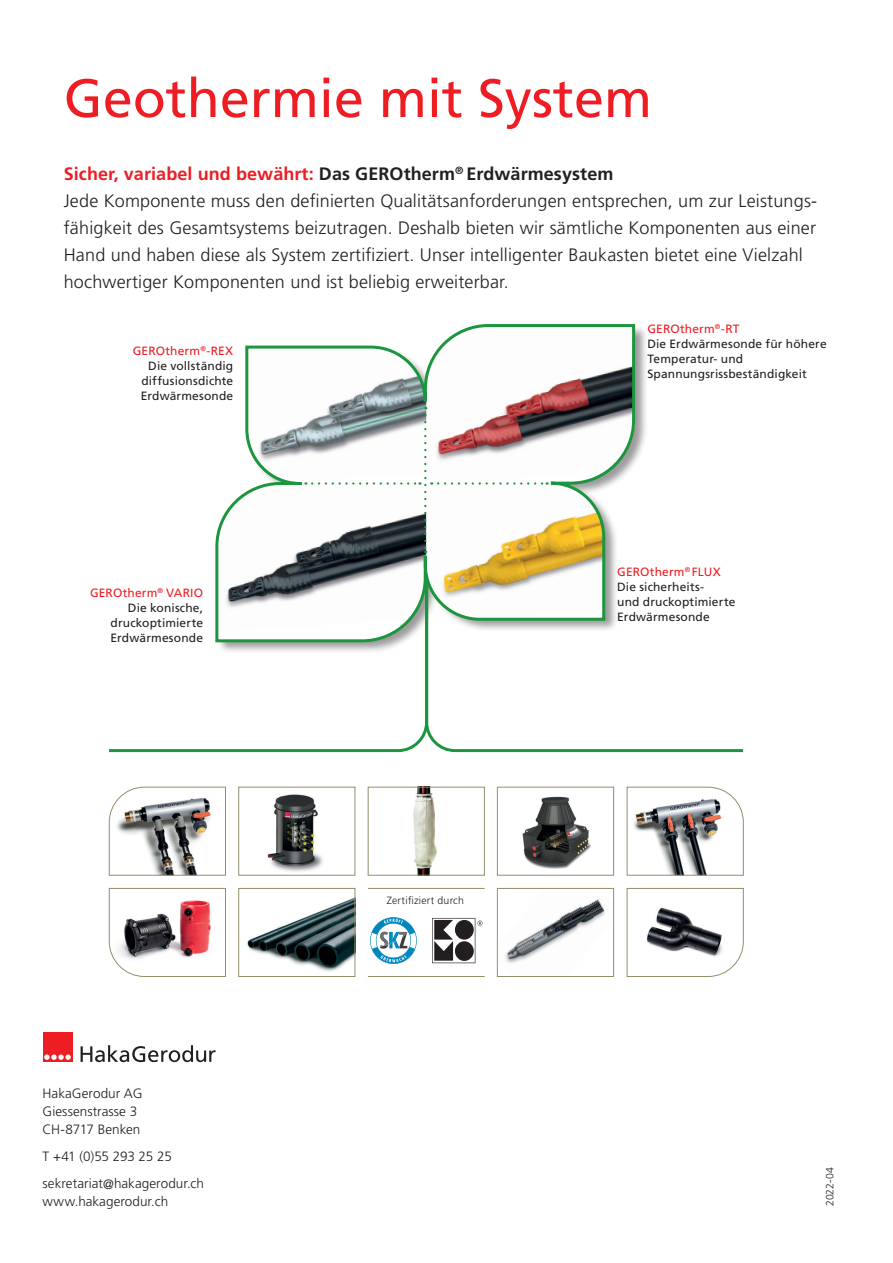
<style>
.page{position:relative;width:893px;height:1263px;background:#fff}
.page>*{position:absolute;margin:0;border:0;box-sizing:border-box;transform-origin:0 0}
.t1{font:54px "Frutiger";color:#ee1d23}
.t2{font:300 18px/27px "Frutiger";letter-spacing:.01em;color:#231f20}
.t3{font:300 13.5px/18px "Frutiger";color:#231f20}
.t4{font:12px/15px "Frutiger";letter-spacing:.01em;color:#231f20;text-align:right}
.t5{font:300 10.5px "Frutiger";letter-spacing:.02em;color:#231f20}
.s1{font-weight:700;color:#ee1d23}
.s2{font-weight:700}
.s3{color:#ee1d23}
</style>
<div class="page">
<svg style="left:432px;top:918px;width:50px;height:45px"></svg>
<div style="left:455px;top:920px;width:19px;height:19px;background:#231f20;border-radius:50%"></div>
<div style="left:455px;top:941px;width:19px;height:20px;background:#231f20;border-radius:50%"></div>
<svg style="left:370px;top:917px;width:47px;height:47px"></svg>
<svg style="left:109px;top:644px;width:315px;height:109px"></svg>
<svg style="left:424px;top:644px;width:320px;height:109px"></svg>
<svg style="left:627px;top:787px;width:117px;height:89px"></svg>
<svg style="left:109px;top:787px;width:117px;height:89px"></svg>
<img style="left:267px;top:794px;width:56px;height:78px">
<div style="left:238px;top:787px;width:117px;height:88px;border:1px solid #948d6c"></div>
<img style="left:413px;top:789px;width:24px;height:84px">
<div style="left:368px;top:787px;width:117px;height:88px;border:1px solid #948d6c"></div>
<svg style="left:627px;top:888px;width:117px;height:89px"></svg>
<svg style="left:109px;top:888px;width:117px;height:89px"></svg>
<img style="left:505px;top:899px;width:100px;height:65px">
<div style="left:497px;top:888px;width:117px;height:89px;border:1px solid #948d6c"></div>
<img style="left:247px;top:898px;width:106px;height:73px">
<div style="left:238px;top:888px;width:117px;height:89px;border:1px solid #948d6c"></div>
<img style="left:522px;top:796px;width:69px;height:73px">
<div style="left:497px;top:787px;width:117px;height:88px;border:1px solid #948d6c"></div>
<hr style="left:368px;top:888px;width:117px;height:1px;background:#948d6c">
<hr style="left:368px;top:976px;width:117px;height:1px;background:#948d6c">
<svg style="left:215px;top:324px;width:422px;height:320px"></svg>
<div style="left:43px;top:1032px;width:29px;height:30px;background:#ee1d23"></div>
<svg style="left:44px;top:1054px;width:27px;height:6px"></svg>
<svg style="left:81px;top:1045px;width:135px;height:17px"></svg>
<h1 class="t1" style="left:64px;top:67px;width:590px">Geothermie mit System</h1>
<p class="t2" style="left:64px;top:161px;width:755px"><span class="s1">Sicher, variabel und bewährt:</span> <span class="s2">Das GEROtherm</span><sup>®</sup> <span class="s2">Erdwärmesystem<br></span>Jede Komponente muss den definierten Qualitätsanforderungen entsprechen, um zur Leistungs&shy;fähigkeit des Gesamtsystems beizutragen. Deshalb bieten wir sämtliche Komponenten aus einer Hand und haben diese als System zertifiziert. Unser intelligenter Baukasten bietet eine Vielzahl hochwertiger Komponenten und ist beliebig erweiterbar.</p>
<p class="t4" style="left:133px;top:343px;width:102px"><span class="s3">GEROtherm</span><sup>®</sup><span class="s3">-REX<br></span>Die vollständig diffusionsdichte<br>Erdwärmesonde</p>
<p class="t4" style="left:90px;top:585px;width:115px"><span class="s3">GEROtherm</span><sup>®</sup> <span class="s3">VARIO<br></span>Die konische, druckoptimierte<br>Erdwärmesonde</p>
<p class="t3" style="left:43px;top:1085px;width:101px">HakaGerodur AG<br>Giessenstrasse 3<br>CH-8717 Benken</p>
<p class="t3" style="left:43px;top:1143px;width:163px;line-height:27px">T +41 (0)55 293 25 25 sekretariat@hakagerodur.ch</p>
<p class="t3" style="left:43px;top:1193px;width:127px">www.hakagerodur.ch</p>
<p class="t5" style="left:387px;top:894px;width:79px">Zertifiziert durch</p>
<p class="t4" style="left:647px;top:321px;width:181px;text-align:left"><span class="s3">GEROtherm</span><sup>®</sup><span class="s3">-RT<br></span>Die Erdwärmesonde für höhere<br>Temperatur- und<br>Spannungsrissbeständigkeit</p>
<p class="t4" style="left:617px;top:564px;width:120px;text-align:left"><span class="s3">GEROtherm</span><sup>®</sup> <span class="s3">FLUX<br></span>Die sicherheits-<br>und druckoptimierte<br>Erdwärmesonde</p>
<p class="t5" style="left:824px;top:1206px;width:41px;rotate:-90deg">2022-04</p>
</div>
